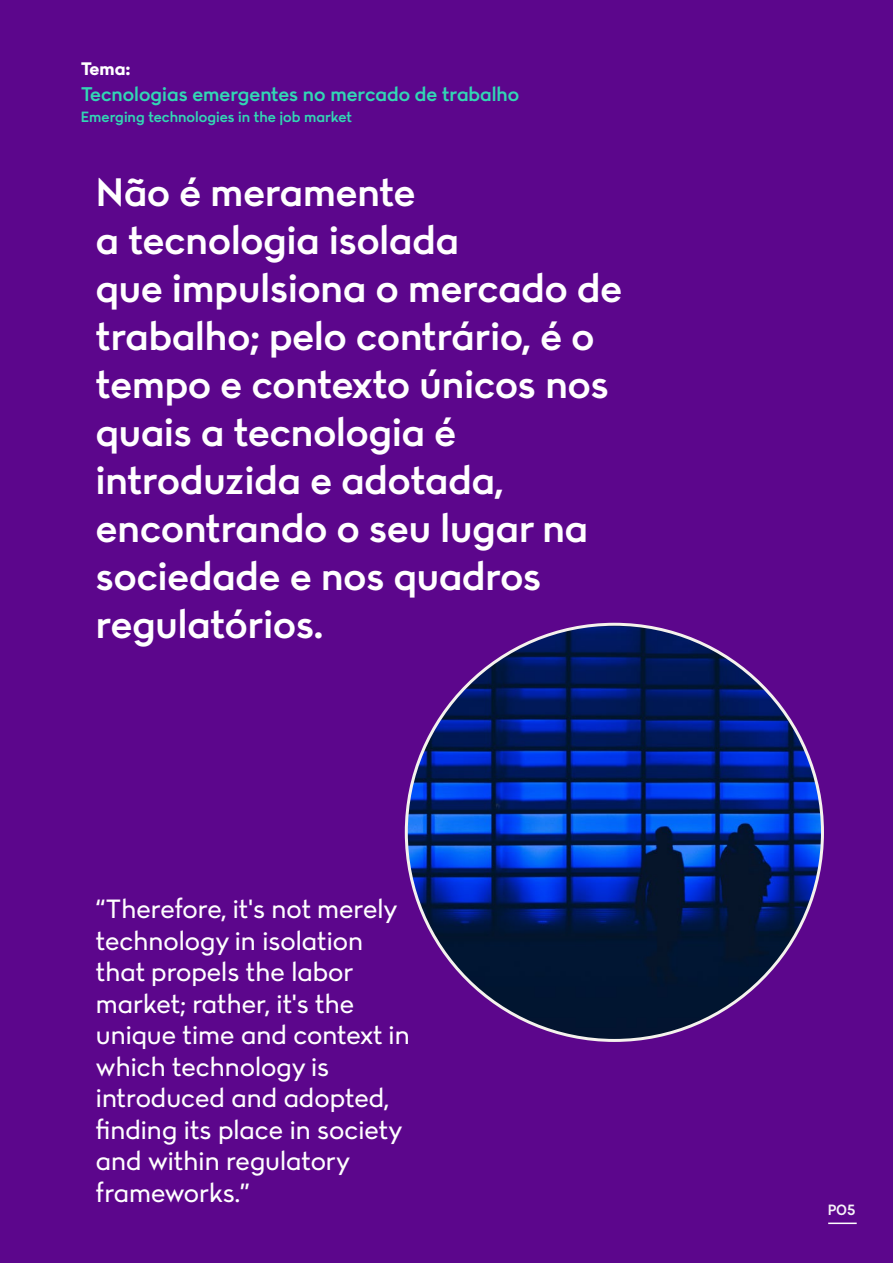
<style>
.page{position:relative;width:893px;height:1263px;background:#5c068c}
.page>*{position:absolute;margin:0;border:0;box-sizing:border-box;transform-origin:0 0}
.t1{font:600 36px/48px "Lydia Sans";color:#fff}
.t2{font:24px/31.5px "Lydia Sans";color:#fff}
.t3{font:600 18px "Lydia Sans";color:#32d7b4}
.t4{font:700 16.5px "Lydia Sans";color:#fff}
.t5{font:600 13.5px "Lydia Sans";color:#32d7b4}
.t6{font:600 13.5px "Lydia Sans";color:#fff}
</style>
<div class="page">
<img style="left:406px;top:624px;width:416px;height:416px;border-radius:208px">
<hr style="left:828px;top:1222px;width:29px;height:2px;background:#fff">
<p class="t4" style="left:81px;top:59px;width:51px">Tema:</p>
<p class="t3" style="left:81px;top:78px;width:440px">Tecnologias emergentes no mercado de trabalho</p>
<p class="t5" style="left:81px;top:105px;width:273px">Emerging technologies in the job market</p>
<h1 class="t1" style="left:96px;top:165px;width:528px">Não é meramente<br>a tecnologia isolada<br>que impulsiona o mercado de trabalho; pelo contrário, é o tempo e contexto únicos nos quais a tecnologia é introduzida e adotada, encontrando o seu lugar na sociedade e nos quadros regulatórios.</h1>
<p class="t2" style="left:96px;top:891px;width:315px">“Therefore, it's not merely technology in isolation that propels the labor market; rather, it's the unique time and context in which technology is introduced and adopted, finding its place in society and within regulatory frameworks.”</p>
<p class="t6" style="left:827px;top:1198px;width:30px">P05</p>
</div>
